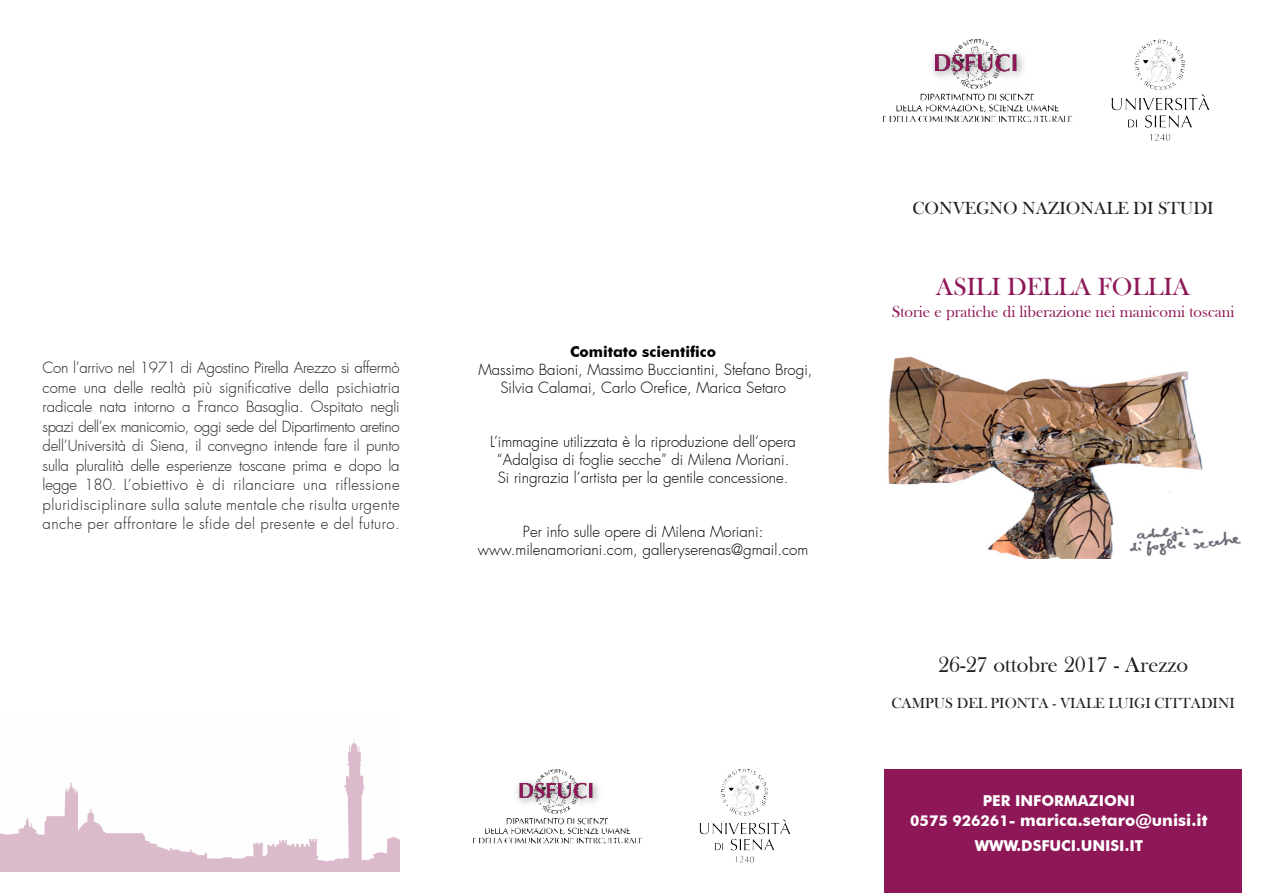
<style>
.page{position:relative;width:1263px;height:893px;background:#fff}
.page>*{position:absolute;margin:0;border:0;box-sizing:border-box;transform-origin:0 0}
.t1{font:25.5px "Bask Old Face";color:#8e1857}
.t2{font:22.5px "Bask Old Face";color:#231f20}
.t3{font:18px "Bask Old Face";color:#231f20}
.t4{font:16.5px "Bask Old Face";color:#8e1857}
.t5{font:700 16.5px "Futura BT";color:#fff}
.t6{font:300 15px/19.5px "Futura";letter-spacing:.03em;color:#231f20;text-align:justify}
.t7{font:300 15px "Futura";color:#000}
.t8{font:15px "Bask Old Face";color:#231f20}
.t9{font:700 15px "Futura BT";color:#fff}
.t10{font:700 15px "Futura BT";color:#000}
.s1{font-size:15px}
</style>
<div class="page">
<img style="left:888px;top:356px;width:353px;height:203px">
<div style="left:884px;top:770px;width:358px;height:123px;background:#8e1857"></div>
<img style="left:884px;top:39px;width:189px;height:83px">
<img style="left:1111px;top:39px;width:99px;height:102px">
<img style="left:473px;top:769px;width:169px;height:75px">
<img style="left:699px;top:768px;width:91px;height:95px">
<img style="left:0;top:738px;width:400px;height:134px">
<p class="t6" style="left:43px;top:358px;width:359px">Con l’arrivo nel 1971 di Agostino Pirella Arezzo si affermò come una delle realtà più significative della psichiatria radicale nata intorno a Franco Basaglia. Ospitato negli spazi dell’ex manicomio, oggi sede del Dipartimento aretino dell’Università di Siena, il convegno intende fare il punto sulla pluralità delle esperienze toscane prima e dopo la legge 180. L’obiettivo è di rilanciare una riflessione pluridisciplinare sulla salute mentale che risulta urgente anche per affrontare le sfide del presente e del futuro.</p>
<p class="t10" style="left:570px;top:343px;width:148px">Comitato scientifico</p>
<p class="t7" style="left:478px;top:361px;width:336px">Massimo Baioni, Massimo Bucciantini, Stefano Brogi,</p>
<p class="t7" style="left:500px;top:379px;width:287px">Silvia Calamai, Carlo Orefice, Marica Setaro</p>
<p class="t7" style="left:490px;top:433px;width:307px">L’immagine utilizzata è la riproduzione dell’opera</p>
<p class="t7" style="left:497px;top:451px;width:294px">“Adalgisa di foglie secche” di Milena Moriani.</p>
<p class="t7" style="left:498px;top:469px;width:292px">Si ringrazia l’artista per la gentile concessione.</p>
<p class="t7" style="left:523px;top:523px;width:242px">Per info sulle opere di Milena Moriani:</p>
<p class="t7" style="left:478px;top:541px;width:332px">www.milenamoriani.com, galleryserenas@gmail.com</p>
<p class="t3" style="left:912px;top:198px;width:303px">CONVEGNO NAZIONALE DI STUDI</p>
<p class="t1" style="left:936px;top:273px;width:256px">ASILI DELLA FOLLIA</p>
<p class="t4" style="left:892px;top:302px;width:344px">Storie e pratiche di liberazione nei manicomi toscani</p>
<p class="t2" style="left:938px;top:652px;width:252px">26-27 ottobre 2017 - Arezzo</p>
<p class="t8" style="left:891px;top:694px;width:345px">CAMPUS DEL PIONTA - VIALE LUIGI CITTADINI</p>
<p class="t9" style="left:983px;top:792px;width:154px">PER INFORMAZIONI</p>
<p class="t5" style="left:910px;top:810px;width:299px"><span class="s1">0575 926261-</span> marica.setaro@unisi.it</p>
<p class="t9" style="left:975px;top:837px;width:170px">WWW.DSFUCI.UNISI.IT</p>
</div>
